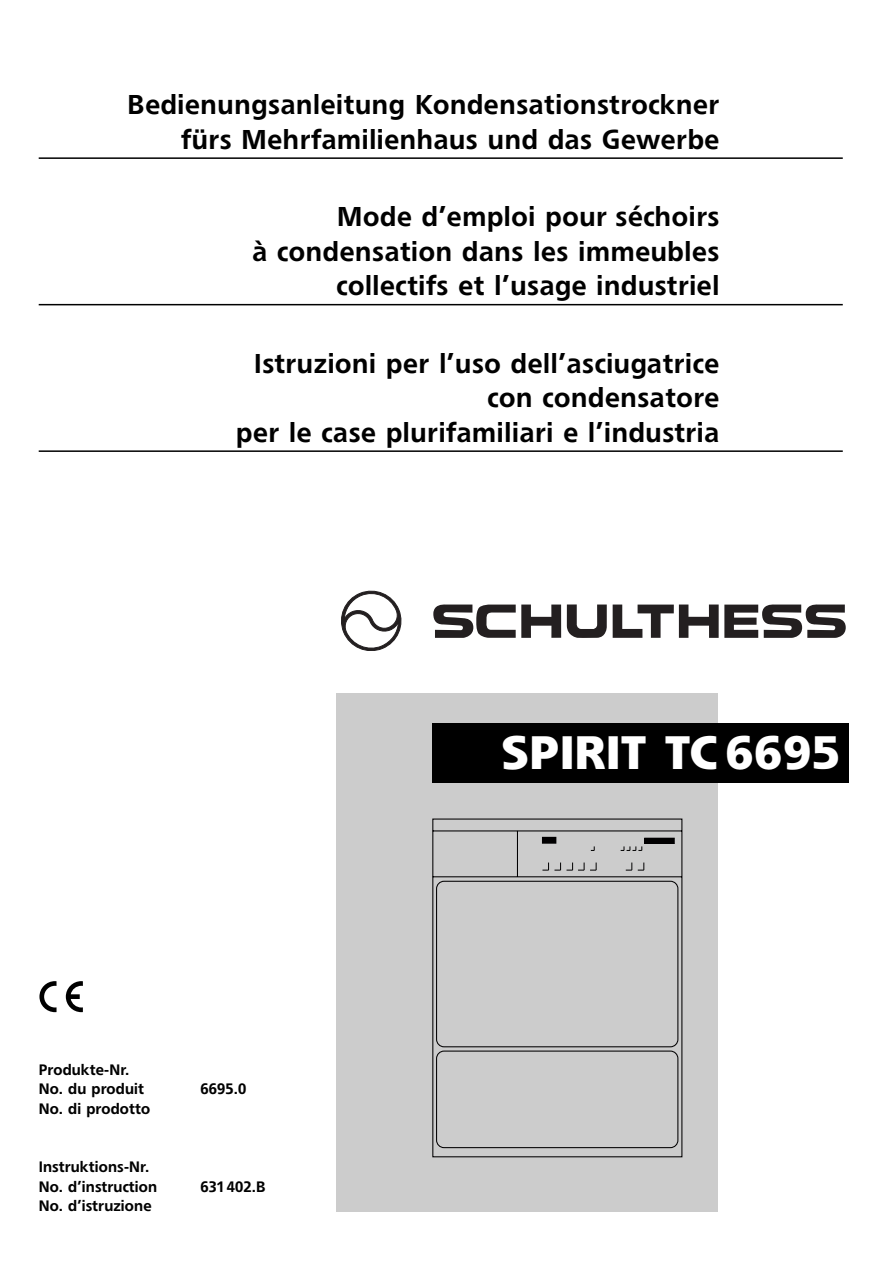
<style>
.page{position:relative;width:893px;height:1263px;background:#fff}
.page>*{position:absolute;margin:0;border:0;box-sizing:border-box;transform-origin:0 0}
.t1{font:700 46.5px "Freeborn SB";letter-spacing:.025em;color:#fff}
.t2{font:500 27px/34.5px "Freeborn SB";letter-spacing:.025em;color:#000;text-align:right}
.t3{font:500 15px/19.5px "Freeborn SB";letter-spacing:.01em;color:#000}
</style>
<div class="page">
<div style="left:336px;top:693px;width:382px;height:519px;background:#ccc"></div>
<svg style="left:432px;top:819px;width:250px;height:338px"></svg>
<div style="left:542px;top:837px;width:14px;height:6px;background:#010001"></div>
<div style="left:542px;top:837px;width:14px;height:7px;border:1px solid #010001"></div>
<svg style="left:542px;top:863px;width:42px;height:8px"></svg>
<svg style="left:590px;top:863px;width:6px;height:8px"></svg>
<svg style="left:625px;top:863px;width:19px;height:8px"></svg>
<svg style="left:591px;top:846px;width:3px;height:5px"></svg>
<svg style="left:620px;top:846px;width:22px;height:5px"></svg>
<div style="left:644px;top:838px;width:30px;height:6px;background:#010001"></div>
<svg style="left:435px;top:880px;width:244px;height:269px"></svg>
<hr style="left:39px;top:157px;width:803px;height:2px;background:#000">
<hr style="left:39px;top:304px;width:803px;height:1px;background:#000">
<hr style="left:39px;top:450px;width:803px;height:2px;background:#000">
<div style="left:432px;top:723px;width:416px;height:59px;background:#000"></div>
<svg style="left:39px;top:981px;width:18px;height:31px"></svg>
<svg style="left:66px;top:981px;width:17px;height:31px"></svg>
<svg style="left:341px;top:591px;width:61px;height:60px"></svg>
<svg style="left:433px;top:604px;width:82px;height:34px"></svg>
<svg style="left:521px;top:605px;width:40px;height:33px"></svg>
<svg style="left:567px;top:604px;width:39px;height:34px"></svg>
<svg style="left:612px;top:605px;width:61px;height:33px"></svg>
<svg style="left:724px;top:604px;width:121px;height:34px"></svg>
<svg style="left:679px;top:605px;width:39px;height:33px"></svg>
<p class="t2" style="left:127px;top:89px;width:593px">Bedienungsanleitung Kondensationstrockner fürs Mehrfamilienhaus und das Gewerbe</p>
<p class="t2" style="left:252px;top:201px;width:468px">Mode d’emploi pour séchoirs<br>à condensation dans les immeubles collectifs et l’usage industriel</p>
<p class="t2" style="left:236px;top:347px;width:484px">Istruzioni per l’uso dell’asciugatrice con condensatore<br>per le case plurifamiliari e l’industria</p>
<p class="t3" style="left:39px;top:1060px;width:107px">Produkte-Nr.<br>No. du produit</p>
<p class="t3" style="left:39px;top:1099px;width:113px">No. di prodotto</p>
<p class="t3" style="left:39px;top:1158px;width:120px">Instruktions-Nr.<br>No. d’instruction</p>
<p class="t3" style="left:39px;top:1197px;width:114px">No. d’istruzione</p>
<p class="t3" style="left:200px;top:1080px;width:47px">6695.0</p>
<p class="t3" style="left:200px;top:1177px;width:67px">631402.B</p>
<h1 class="t1" style="left:501px;top:729px;width:340px">SPIRIT TC 6695</h1>
</div>
